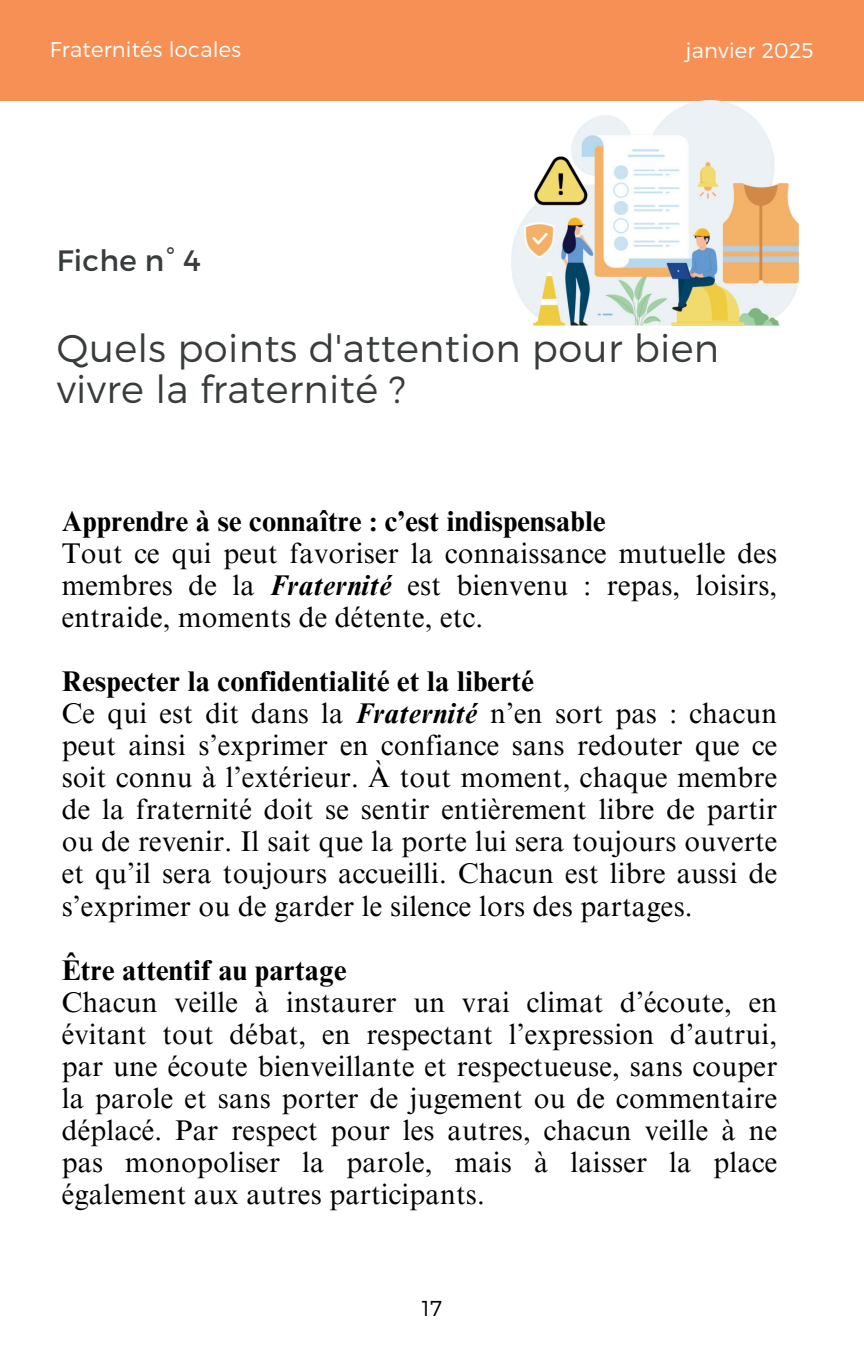
<style>
.page{position:relative;width:864px;height:1350px;background:#fff}
.page>*{position:absolute;margin:0;border:0;box-sizing:border-box;transform-origin:0 0}
.t1{font:300 38.7px/40.5px "Montserrat";letter-spacing:.01em;color:#393c3d}
.t2{font:29.47px "Montserrat";letter-spacing:.01em;color:#393c3d}
.t3{font:28.57px/31.9px "Times NRMT Pro";letter-spacing:.01em;color:#000;text-align:justify}
.t4{font:700 28.57px "Times NRMT Pro";letter-spacing:.01em;color:#000}
.t5{font:300 21.6px "Montserrat";color:#000}
.t6{font:300 21.15px "Montserrat";letter-spacing:.01em;color:#fff}
.s1{font-weight:700;font-style:italic}
.s2{font-weight:700}
</style>
<div class="page">
<div style="left:0;top:0;width:864px;height:101px;background:#f69055"></div>
<img style="left:512px;top:101px;width:287px;height:224px">
<p class="t6" style="left:50px;top:37px;width:193px">Fraternités locales</p>
<p class="t6" style="left:686px;top:38px;width:129px">janvier 2025</p>
<p class="t2" style="left:57px;top:242px;width:145px">Fiche n° 4</p>
<h1 class="t1" style="left:57px;top:328px;width:664px">Quels points d'attention pour bien vivre la fraternité ?</h1>
<p class="t4" style="left:62px;top:503px;width:545px">Apprendre à se connaître : c’est indispensable</p>
<p class="t3" style="left:62px;top:539px;width:717px">Tout ce qui peut favoriser la connaissance mutuelle des membres de la <span class="s1">Fraternité</span> est bienvenu : repas, loisirs, entraide, moments de détente, etc.</p>
<p class="t3" style="left:62px;top:667px;width:717px;text-align:left"><span class="s2">Respecter la confidentialité et la liberté<br></span>Ce qui est dit dans la <span class="s1">Fraternité</span> n’en sort pas : chacun peut ainsi s’exprimer en confiance sans redouter que ce soit connu à l’extérieur. À tout moment, chaque membre de la fraternité doit se sentir entièrement libre de partir ou de revenir. Il sait que la porte lui sera toujours ouverte et qu’il sera toujours accueilli. Chacun est libre aussi de s’exprimer ou de garder le silence lors des partages.</p>
<p class="t4" style="left:62px;top:952px;width:286px">Être attentif au partage</p>
<p class="t3" style="left:62px;top:988px;width:717px">Chacun veille à instaurer un vrai climat d’écoute, en évitant tout débat, en respectant l’expression d’autrui, par une écoute bienveillante et respectueuse, sans couper la parole et sans porter de jugement ou de commentaire déplacé. Par respect pour les autres, chacun veille à ne pas monopoliser la parole, mais à laisser la place également aux autres participants.</p>
<p class="t5" style="left:422px;top:1295px;width:22px">17</p>
</div>
